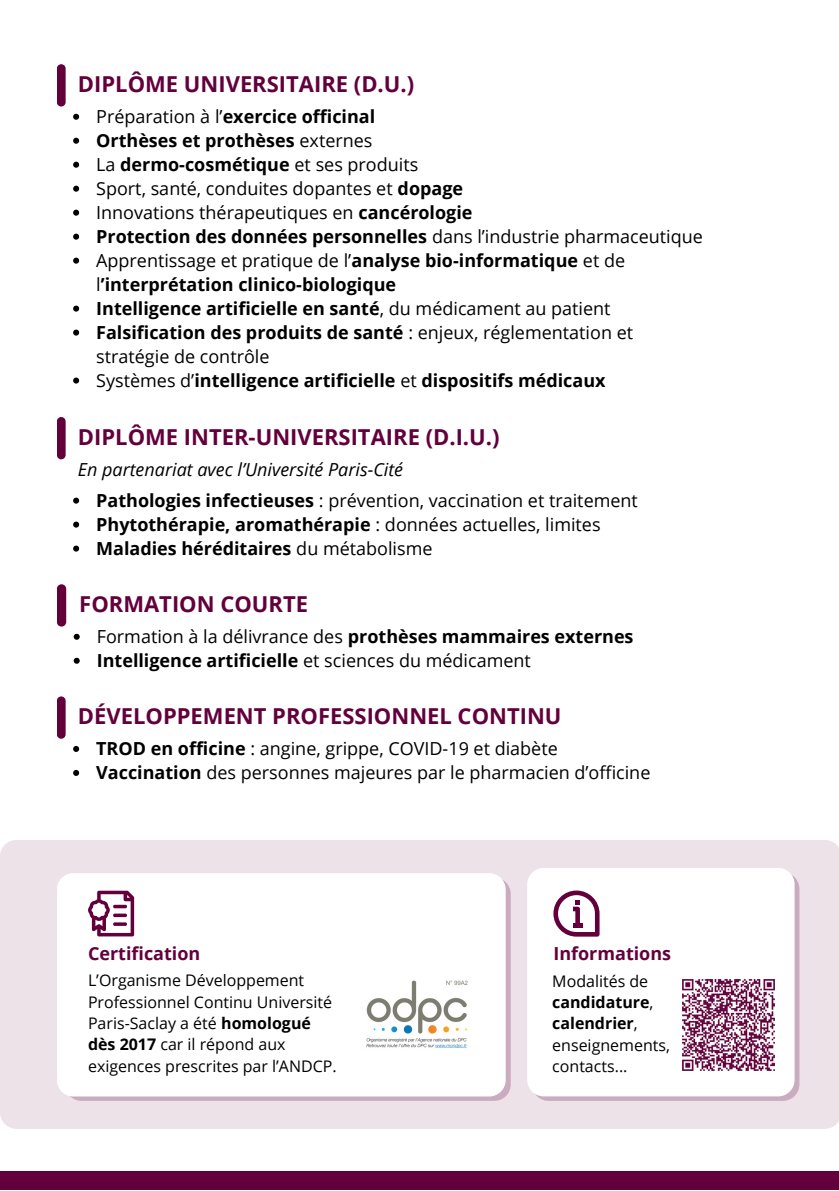
<style>
.page{position:relative;width:839px;height:1191px;background:#fff}
.page>*{position:absolute;margin:0;border:0;box-sizing:border-box;transform-origin:0 0}
.t1{font:700 22px "Open Sans";color:#63003c}
.t2{font:700 18px/24px "Open Sans";color:#000}
.t3{font:18px/24px "Open Sans";color:#000}
.t4{font:italic 18px "Open Sans";color:#000}
.t5{font:700 18px "Open Sans";color:#63003c}
.t6{font:16px/21.4px "Open Sans";color:#000}
.s1{font-weight:400}
.s2{font-weight:700}
</style>
<div class="page">
<div style="left:0;top:1171px;width:838px;height:19px;background:#63003c"></div>
<div style="left:57px;top:64px;width:9px;height:43px;background:#63003c"></div>
<div style="left:57px;top:417px;width:9px;height:42px;background:#63003c"></div>
<svg style="left:73px;top:498px;width:6px;height:6px"></svg>
<svg style="left:73px;top:522px;width:6px;height:6px"></svg>
<svg style="left:73px;top:546px;width:6px;height:6px"></svg>
<div style="left:57px;top:584px;width:9px;height:43px;background:#63003c"></div>
<svg style="left:74px;top:634px;width:6px;height:6px"></svg>
<svg style="left:74px;top:658px;width:6px;height:6px"></svg>
<div style="left:57px;top:696px;width:9px;height:43px;background:#63003c"></div>
<svg style="left:73px;top:746px;width:6px;height:6px"></svg>
<svg style="left:73px;top:770px;width:6px;height:6px"></svg>
<div style="left:0;top:840px;width:838px;height:289px;background:#ece2e8"></div>
<svg style="left:71px;top:882px;width:439px;height:219px;background:#ceb1c2"></svg>
<div style="left:57px;top:873px;width:448px;height:224px;background:#fff"></div>
<svg style="left:537px;top:877px;width:262px;height:224px;background:#d0b5c5"></svg>
<div style="left:527px;top:868px;width:267px;height:228px;background:#fff"></div>
<img style="left:366px;top:980px;width:102px;height:68px">
<img style="left:683px;top:979px;width:91px;height:92px">
<svg style="left:553px;top:891px;width:46px;height:46px"></svg>
<svg style="left:88px;top:891px;width:46px;height:45px"></svg>
<svg style="left:73px;top:114px;width:6px;height:6px"></svg>
<svg style="left:73px;top:138px;width:6px;height:6px"></svg>
<svg style="left:73px;top:162px;width:6px;height:6px"></svg>
<svg style="left:73px;top:186px;width:6px;height:6px"></svg>
<svg style="left:73px;top:210px;width:6px;height:6px"></svg>
<svg style="left:73px;top:234px;width:6px;height:6px"></svg>
<svg style="left:73px;top:258px;width:6px;height:6px"></svg>
<svg style="left:73px;top:306px;width:6px;height:6px"></svg>
<svg style="left:73px;top:330px;width:6px;height:6px"></svg>
<svg style="left:73px;top:378px;width:6px;height:6px"></svg>
<p class="t1" style="left:78px;top:69px;width:338px">DIPLÔME UNIVERSITAIRE (D.U.)</p>
<p class="t2" style="left:96px;top:104px;width:608px"><span class="s1">Préparation à l’</span>exercice officinal<br>Orthèses et prothèses <span class="s1">externes<br>La</span> dermo-cosmétique <span class="s1">et ses produits<br>Sport, santé, conduites dopantes et</span> dopage<br><span class="s1">Innovations thérapeutiques en</span> cancérologie<br>Protection des données personnelles <span class="s1">dans l’industrie pharmaceutique Apprentissage et pratique de l’</span>analyse bio-informatique <span class="s1">et de l</span>’interprétation clinico-biologique<br>Intelligence artificielle en santé<span class="s1">, du médicament au patient </span>Falsification des produits de santé <span class="s1">: enjeux, réglementation et stratégie de contrôle<br>Systèmes d’</span>intelligence artificielle <span class="s1">et</span> dispositifs médicaux</p>
<p class="t1" style="left:78px;top:421px;width:423px">DIPLÔME INTER-UNIVERSITAIRE (D.I.U.)</p>
<p class="t4" style="left:78px;top:457px;width:326px">En partenariat avec l’Université Paris-Cité</p>
<p class="t3" style="left:96px;top:488px;width:543px"><span class="s2">Pathologies infectieuses</span> : prévention, vaccination et traitement<br><span class="s2">Phytothérapie, aromathérapie</span> : données actuelles, limites<br><span class="s2">Maladies héréditaires</span> du métabolisme</p>
<p class="t1" style="left:79px;top:589px;width:230px">FORMATION COURTE</p>
<p class="t2" style="left:97px;top:624px;width:538px"><span class="s1">Formation à la délivrance des</span> prothèses mammaires externes<br>Intelligence artificielle <span class="s1">et sciences du médicament</span></p>
<p class="t1" style="left:78px;top:701px;width:485px">DÉVELOPPEMENT PROFESSIONNEL CONTINU</p>
<p class="t3" style="left:96px;top:736px;width:555px"><span class="s2">TROD en officine</span> : angine, grippe, COVID-19 et diabète<br><span class="s2">Vaccination</span> des personnes majeures par le pharmacien d’officine</p>
<p class="t5" style="left:88px;top:941px;width:114px">Certification</p>
<p class="t5" style="left:553px;top:941px;width:119px">Informations</p>
<p class="t6" style="left:552px;top:970px;width:119px">Modalités de <span class="s2">candidature</span>, <span class="s2">calendrier</span>, enseignements, contacts...</p>
<p class="t6" style="left:88px;top:970px;width:250px">L’Organisme Développement<br>Professionnel Continu Université<br>Paris-Saclay a été <span class="s2">homologué dès 2017</span> car il répond aux exigences prescrites par l’ANDCP.</p>
</div>
